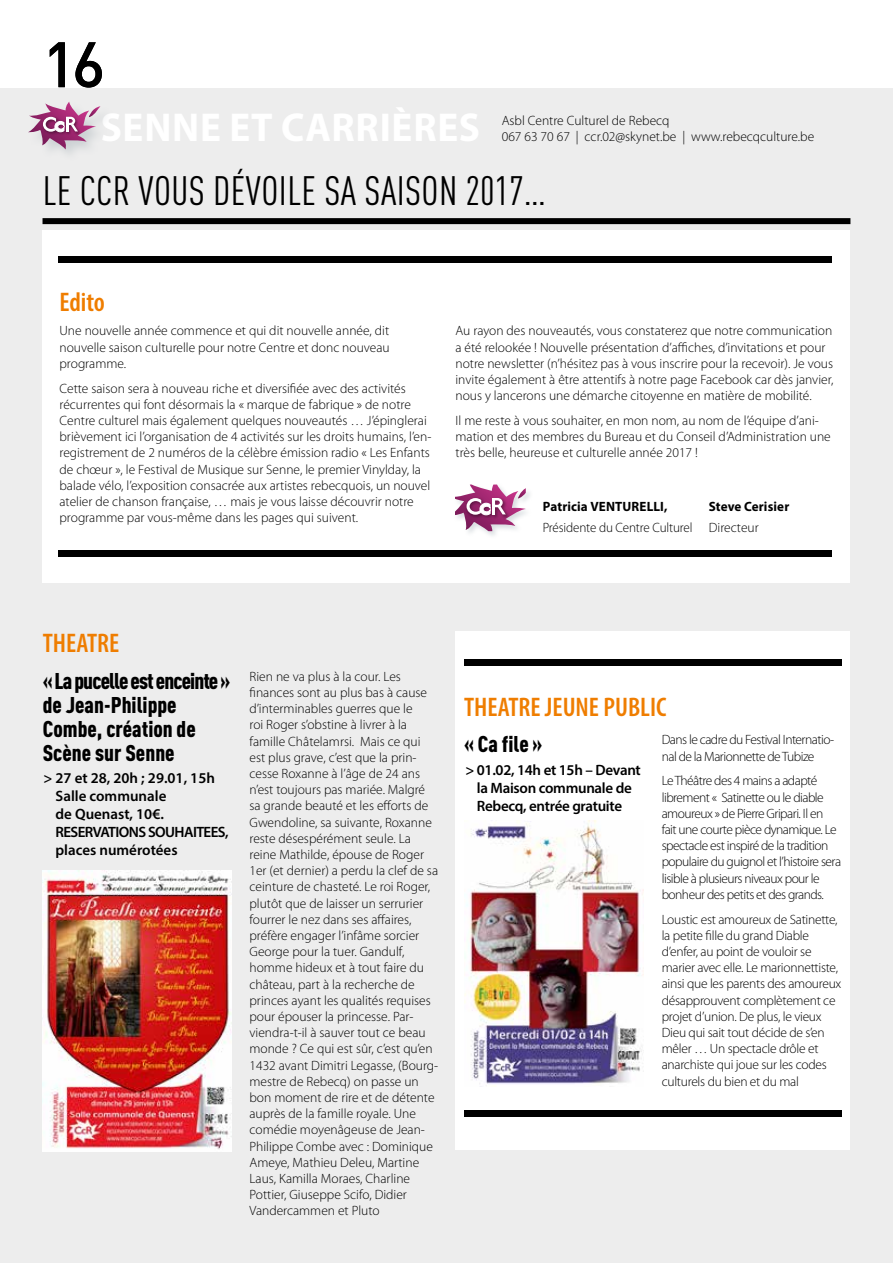
<style>
.page{position:relative;width:893px;height:1263px;background:#fff}
.page>*{position:absolute;margin:0;border:0;box-sizing:border-box;transform-origin:0 0}
.t1{font:500 63px "DIN";color:#000}
.t2{font:condensed 40.5px "DINOT";letter-spacing:.01em;color:#000}
.t3{font:600 condensed 27px "Myriad Pro";color:#ef7d00}
.t4{font:900 condensed 22.5px/24px "DINOT";color:#000}
.t5{font:600 15px/18px "Myriad Pro";color:#000}
.t6{font:600 15px/18px "Myriad Pro";letter-spacing:-.02em;color:#000;text-align:center}
.t7{font:300 13.5px/16.2px "Myriad Pro";color:#000}
.t8{font:300 13.5px/16.2px "Myriad Pro";letter-spacing:-.02em;color:#000}
.t9{font:300 13.5px/16.2px "Myriad Pro";letter-spacing:-.04em;color:#000}
.t10{font:700 13.5px "Myriad Pro";letter-spacing:.01em;color:#000}
</style>
<div class="page">
<div style="left:0;top:88px;width:893px;height:1175px;background:#ededed"></div>
<svg style="left:28px;top:102px;width:72px;height:47px"></svg>
<div style="left:456px;top:631px;width:394px;height:519px;background:#fff"></div>
<img style="left:464px;top:820px;width:180px;height:264px">
<div style="left:464px;top:1110px;width:378px;height:7px;background:#000"></div>
<div style="left:464px;top:659px;width:378px;height:6px;background:#000"></div>
<img style="left:43px;top:871px;width:188px;height:280px">
<div style="left:43px;top:218px;width:807px;height:6px;background:#000"></div>
<div style="left:43px;top:230px;width:807px;height:353px;background:#fff"></div>
<div style="left:58px;top:256px;width:773px;height:6px;background:#000"></div>
<div style="left:58px;top:550px;width:773px;height:7px;background:#000"></div>
<div style="left:453px;top:483px;width:80px;height:55px;background:#83929b;opacity:.3"></div>
<svg style="left:455px;top:484px;width:71px;height:47px"></svg>
<h1 class="t1" style="left:43px;top:24px;width:64px">16</h1>
<p class="t7" style="left:502px;top:112px;width:314px">Asbl Centre Culturel de Rebecq<br>067 63 70 67 | ccr.02@skynet.be | www.rebecqculture.be</p>
<h2 class="t2" style="left:43px;top:168px;width:505px">LE CCR VOUS DÉVOILE SA SAISON 2017…</h2>
<h3 class="t3" style="left:60px;top:285px;width:47px">Edito</h3>
<p class="t7" style="left:60px;top:323px;width:332px;text-align:justify">Une nouvelle année commence et qui dit nouvelle année, dit nouvelle saison culturelle pour notre Centre et donc nouveau programme.</p>
<p class="t7" style="left:60px;top:380px;width:373px">Cette saison sera à nouveau riche et diversifiée avec des activités récurrentes qui font désormais la « marque de fabrique » de notre Centre culturel mais également quelques nouveautés … J’épinglerai brièvement ici l’organisation de 4 activités sur les droits humains, l’en&shy;registrement de 2 numéros de la célèbre émission radio « Les Enfants de chœur », le Festival de Musique sur Senne, le premier Vinylday, la balade vélo, l’exposition consacrée aux artistes rebecquois, un nouvel atelier de chanson française, … mais je vous laisse découvrir notre programme par vous-même dans les pages qui suivent.</p>
<p class="t7" style="left:455px;top:323px;width:379px">Au rayon des nouveautés, vous constaterez que notre communication a été relookée ! Nouvelle présentation d’affiches, d’invitations et pour notre newsletter (n’hésitez pas à vous inscrire pour la recevoir). Je vous invite également à être attentifs à notre page Facebook car dès janvier, nous y lancerons une démarche citoyenne en matière de mobilité.</p>
<p class="t7" style="left:455px;top:413px;width:377px">Il me reste à vous souhaiter, en mon nom, au nom de l’équipe d’ani&shy;mation et des membres du Bureau et du Conseil d’Administration une très belle, heureuse et culturelle année 2017 !</p>
<p class="t10" style="left:543px;top:498px;width:126px">Patricia VENTURELLI,</p>
<p class="t7" style="left:543px;top:519px;width:151px">Présidente du Centre Culturel</p>
<p class="t10" style="left:709px;top:498px;width:82px">Steve Cerisier</p>
<p class="t7" style="left:709px;top:519px;width:51px">Directeur</p>
<h3 class="t3" style="left:43px;top:626px;width:78px">THEATRE</h3>
<h3 class="t4" style="left:43px;top:668px;width:189px">« La pucelle est enceinte » de Jean-Philippe<br>Combe, création de<br>Scène sur Senne</h3>
<p class="t5" style="left:56px;top:768px;width:175px;text-indent:-12px">&gt; 27 et 28, 20h ; 29.01, 15h<br>Salle communale<br>de Quenast, 10€.<br>RESERVATIONS SOUHAITEES, places numérotées</p>
<p class="t7" style="left:249px;top:668px;width:190px">Rien ne va plus à la cour. Les finances sont au plus bas à cause d’interminables guerres que le<br>roi Roger s’obstine à livrer à la famille Châtelamrsi. Mais ce qui est plus grave, c’est que la prin&shy;cesse Roxanne à l’âge de 24 ans n’est toujours pas mariée. Malgré sa grande beauté et les efforts de<br>Gwendoline, sa suivante, Roxanne reste désespérément seule. La reine Mathilde, épouse de Roger<br>1er (et dernier) a perdu la clef de sa ceinture de chasteté. Le roi Roger, plutôt que de laisser un serrurier fourrer le nez dans ses affaires, préfère engager l’infâme sorcier<br>George pour la tuer. Gandulf, homme hideux et à tout faire du château, part à la recherche de princes ayant les qualités requises pour épouser la princesse. Par&shy;viendra-t-il à sauver tout ce beau monde ? Ce qui est sûr, c’est qu’en<br>1432 avant Dimitri Legasse, (Bourg&shy;mestre de Rebecq) on passe un bon moment de rire et de détente auprès de la famille royale. Une comédie moyenâgeuse de Jean-<br>Philippe Combe avec : Dominique<br>Ameye, Mathieu Deleu, Martine<br>Laus, Kamilla Moraes, Charline<br>Pottier, Giuseppe Scifo, Didier<br>Vandercammen et Pluto</p>
<h3 class="t3" style="left:464px;top:690px;width:204px">THEATRE JEUNE PUBLIC</h3>
<h3 class="t4" style="left:464px;top:732px;width:80px">« Ca file »</h3>
<p class="t6" style="left:465px;top:760px;width:177px">&gt; 01.02, 14h et 15h – Devant la Maison communale de<br>Rebecq, entrée gratuite</p>
<p class="t9" style="left:662px;top:732px;width:174px">Dans le cadre du Festival Internatio&shy;nal de la Marionnette de Tubize</p>
<p class="t9" style="left:662px;top:773px;width:181px">Le Théâtre des 4 mains a adapté librement « Satinette ou le diable amoureux » de Pierre Gripari. Il en fait une courte pièce dynamique. Le spectacle est inspiré de la tradition populaire du guignol et l’histoire sera lisible à plusieurs niveaux pour le bonheur des petits et des grands.</p>
<p class="t8" style="left:662px;top:911px;width:181px">Loustic est amoureux de Satinette, la petite fille du grand Diable d’enfer, au point de vouloir se marier avec elle. Le marionnettiste, ainsi que les parents des amoureux désapprouvent complètement ce projet d’union. De plus, le vieux<br>Dieu qui sait tout décide de s’en mêler … Un spectacle drôle et anarchiste qui joue sur les codes culturels du bien et du mal</p>
</div>
